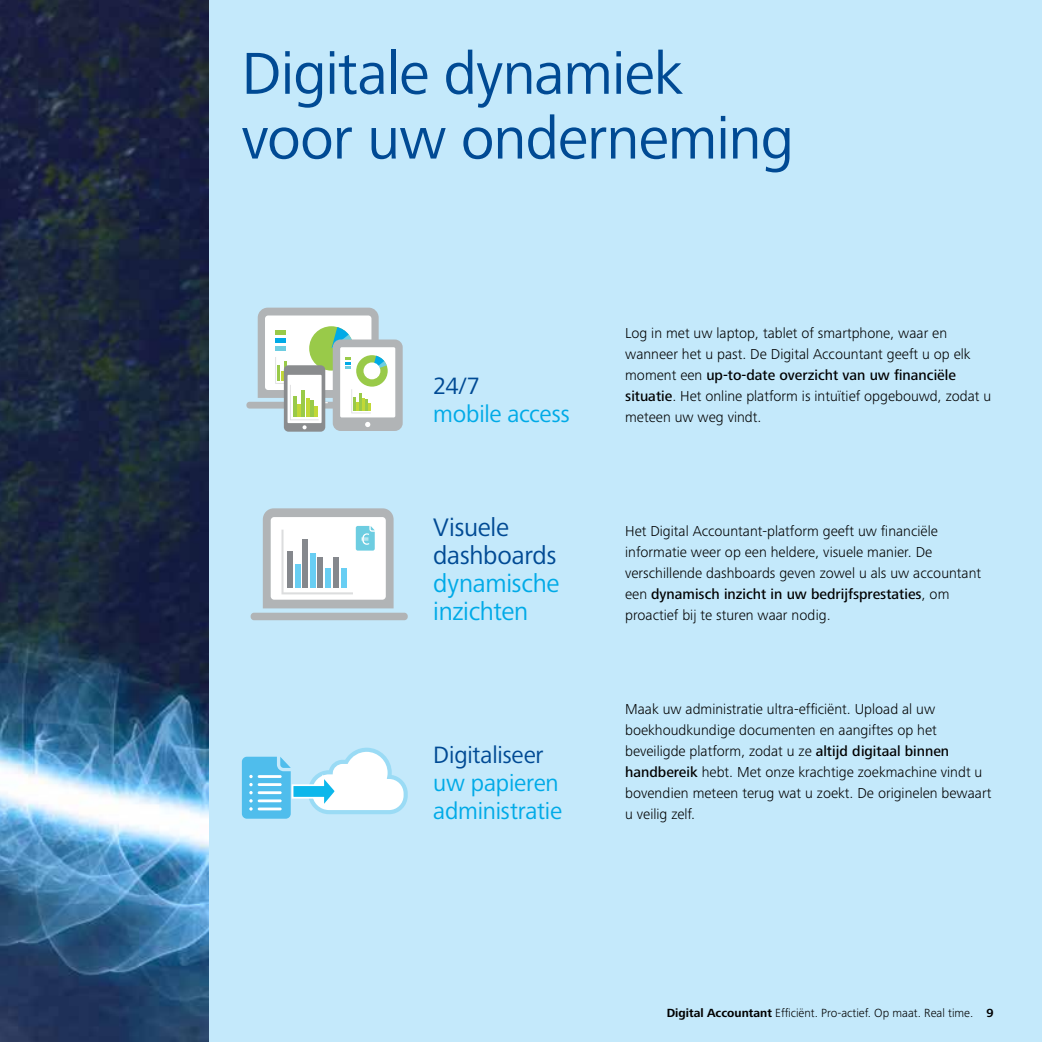
<style>
.page{position:relative;width:1042px;height:1042px;background:#c4e9fb}
.page>*{position:absolute;margin:0;border:0;box-sizing:border-box;transform-origin:0 0}
.t1{font:61.25px/64.8px "Frutiger Next Pro";letter-spacing:-.015em;color:#004a94}
.t2{font:26.25px/28px "Frutiger Next Pro";letter-spacing:-.015em;color:#00aae7}
.t3{font:26.25px/28px "Frutiger Next Pro";letter-spacing:-.015em;color:#004a94}
.t4{font:24.5px/28px "Frutiger Next Pro";letter-spacing:-.01em;color:#00aae7}
.t5{font:24.5px "Frutiger Next Pro";letter-spacing:-.01em;color:#004a94}
.t6{font:300 14.88px/21px "Frutiger Next Pro";color:#000}
.t7{font:300 12.25px "Frutiger Next Pro";color:#000}
.s1{font-weight:500}
.s2{font-weight:700}
</style>
<div class="page">
<img style="left:0;top:0;width:208px;height:1042px">
<div style="left:246px;top:402px;width:146px;height:6px;background:#b1b4b6;border-radius:3px"></div>
<div style="left:333px;top:339px;width:70px;height:92px;background:#b1b4b6;border-radius:8px"></div>
<div style="left:340px;top:347px;width:55px;height:70px;background:#fff;border-radius:2px"></div>
<div style="left:284px;top:365px;width:41px;height:67px;background:#8a8c8e;border-radius:5px"></div>
<svg style="left:258px;top:308px;width:129px;height:121px"></svg>
<div style="left:251px;top:613px;width:157px;height:7px;background:#b1b4b6;border-radius:3px"></div>
<svg style="left:263px;top:508px;width:130px;height:100px;background:#d5dee1"></svg>
<svg style="left:242px;top:747px;width:166px;height:72px"></svg>
<h1 class="t1" style="left:241px;top:41px;width:554px">Digitale dynamiek voor uw onderneming</h1>
<h3 class="t5" style="left:433px;top:371px;width:48px">24/7</h3>
<h3 class="t4" style="left:433px;top:400px;width:138px">mobile access</h3>
<h2 class="t3" style="left:433px;top:513px;width:125px">Visuele dashboards</h2>
<h2 class="t2" style="left:433px;top:569px;width:128px">dynamische inzichten</h2>
<h3 class="t5" style="left:433px;top:740px;width:112px">Digitaliseer</h3>
<h3 class="t4" style="left:433px;top:768px;width:130px">uw papieren administratie</h3>
<p class="t6" style="left:625px;top:322px;width:367px">Log in met uw laptop, tablet of smartphone, waar en wanneer het u past. De Digital Accountant geeft u op elk moment een <span class="s1">up-to-date overzicht van uw financiële situatie</span>. Het online platform is intuïtief opgebouwd, zodat u meteen uw weg vindt.</p>
<p class="t6" style="left:625px;top:521px;width:357px">Het Digital Accountant-platform geeft uw financiële informatie weer op een heldere, visuele manier. De verschillende dashboards geven zowel u als uw accountant een <span class="s1">dynamisch inzicht in uw bedrijfsprestaties</span>, om proactief bij te sturen waar nodig.</p>
<p class="t6" style="left:625px;top:698px;width:368px">Maak uw administratie ultra-efficiënt. Upload al uw boekhoudkundige documenten en aangiftes op het beveiligde platform, zodat u ze <span class="s1">altijd digitaal binnen handbereik</span> hebt. Met onze krachtige zoekmachine vindt u bovendien meteen terug wat u zoekt. De originelen bewaart u veilig zelf.</p>
<p class="t7" style="left:667px;top:1006px;width:328px"><span class="s2">Digital Accountant</span> Efficiënt. Pro-actief. Op maat. Real time. <span class="s2">9</span></p>
</div>
